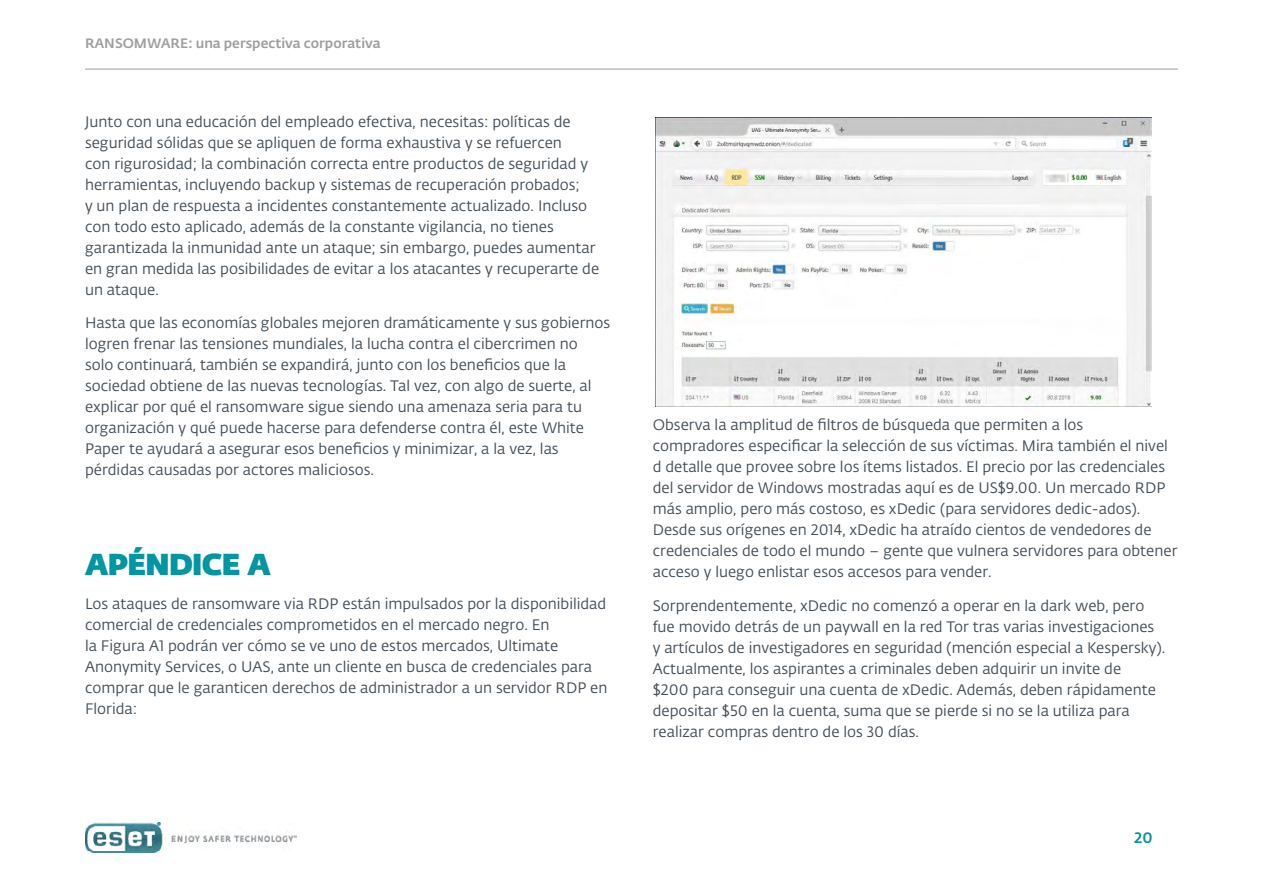
<style>
.page{position:relative;width:1263px;height:893px;background:#fff}
.page>*{position:absolute;margin:0;border:0;box-sizing:border-box;transform-origin:0 0}
.t1{font:800 30px "Fedra Sans Dis Std";color:#0196a1}
.t2{font:15px/21px "Fedra Sans Alt Pro Book LF";color:#424d56}
.t3{font:15px "Fedra Sans Alt Pro Med LF";color:#0196a1}
.t4{font:13.5px "Fedra Sans Alt Pro Med LF";color:#9d9e9e}
</style>
<div class="page">
<hr style="left:85px;top:69px;width:1093px;height:1px;background:#9d9e9e">
<img style="left:85px;top:822px;width:211px;height:31px">
<img style="left:655px;top:117px;width:497px;height:290px">
<p class="t4" style="left:85px;top:33px;width:297px">RANSOMWARE: una perspectiva corporativa</p>
<p class="t2" style="left:85px;top:110px;width:516px">Junto con una educación del empleado efectiva, necesitas: políticas de seguridad sólidas que se apliquen de forma exhaustiva y se refuercen<br>con rigurosidad; la combinación correcta entre productos de seguridad y herramientas, incluyendo backup y sistemas de recuperación probados;<br>y un plan de respuesta a incidentes constantemente actualizado. Incluso con todo esto aplicado, además de la constante vigilancia, no tienes garantizada la inmunidad ante un ataque; sin embargo, puedes aumentar en gran medida las posibilidades de evitar a los atacantes y recuperarte de un ataque.</p>
<p class="t2" style="left:85px;top:312px;width:527px">Hasta que las economías globales mejoren dramáticamente y sus gobiernos logren frenar las tensiones mundiales, la lucha contra el cibercrimen no<br>solo continuará, también se expandirá, junto con los beneficios que la sociedad obtiene de las nuevas tecnologías. Tal vez, con algo de suerte, al explicar por qué el ransomware sigue siendo una amenaza seria para tu organización y qué puede hacerse para defenderse contra él, este White Paper te ayudará a asegurar esos beneficios y minimizar, a la vez, las pérdidas causadas por actores maliciosos.</p>
<h1 class="t1" style="left:85px;top:540px;width:187px">APÉNDICE A</h1>
<p class="t2" style="left:85px;top:593px;width:524px">Los ataques de ransomware via RDP están impulsados por la disponibilidad comercial de credenciales comprometidos en el mercado negro. En<br>la Figura A1 podrán ver cómo se ve uno de estos mercados, Ultimate Anonymity Services, o UAS, ante un cliente en busca de credenciales para comprar que le garanticen derechos de administrador a un servidor RDP en Florida:</p>
<p class="t2" style="left:653px;top:414px;width:526px">Observa la amplitud de filtros de búsqueda que permiten a los compradores especificar la selección de sus víctimas. Mira también el nivel d detalle que provee sobre los ítems listados. El precio por las credenciales del servidor de Windows mostradas aquí es de US$9.00. Un mercado RDP más amplio, pero más costoso, es xDedic (para servidores dedic-ados).<br>Desde sus orígenes en 2014, xDedic ha atraído cientos de vendedores de credenciales de todo el mundo – gente que vulnera servidores para obtener acceso y luego enlistar esos accesos para vender.</p>
<p class="t2" style="left:653px;top:595px;width:514px">Sorprendentemente, xDedic no comenzó a operar en la dark web, pero fue movido detrás de un paywall en la red Tor tras varias investigaciones y artículos de investigadores en seguridad (mención especial a Kespersky).<br>Actualmente, los aspirantes a criminales deben adquirir un invite de<br>$200 para conseguir una cuenta de xDedic. Además, deben rápidamente depositar $50 en la cuenta, suma que se pierde si no se la utiliza para realizar compras dentro de los 30 días.</p>
<p class="t3" style="left:1134px;top:826px;width:20px">20</p>
</div>
